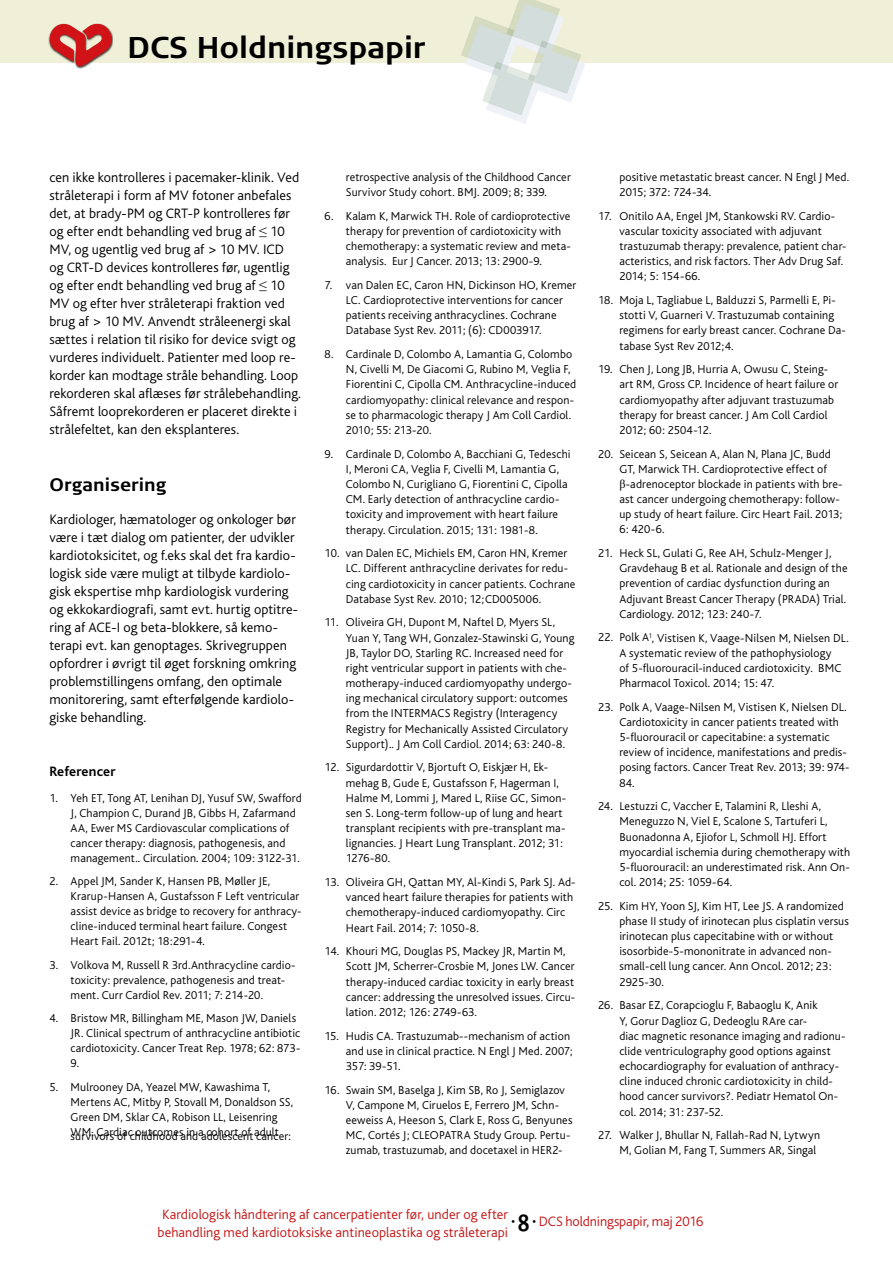
<style>
.page{position:relative;width:893px;height:1263px;background:#fff}
.page>*{position:absolute;margin:0;border:0;box-sizing:border-box;transform-origin:0 0}
.t1{font:700 30px "Signa Normal";color:#000}
.t2{font:700 18px "Signa Normal";letter-spacing:.005em;color:#000}
.t3{font:300 14.25px/18px "Bliss";letter-spacing:.005em;color:#000}
.t4{font:300 14.25px/18px "Bliss";letter-spacing:.005em;color:#c51718;text-align:center}
.t5{font:700 14.25px "Bliss";letter-spacing:.005em;color:#000}
.t6{font:300 12px/15.1px "Bliss";letter-spacing:.01em;color:#000}
.s1{font-family:"Times New Roman";font-weight:400}
.s2{color:#000}
.s3{font-family:"Signa Column";font-weight:700;font-size:23.1px;color:#000}
</style>
<div class="page">
<div style="left:0;top:0;width:893px;height:63px;background:#f0f0d8"></div>
<svg style="left:461px;top:0;width:124px;height:124px"></svg>
<img style="left:49px;top:23px;width:64px;height:46px">
<svg style="left:50px;top:24px;width:62px;height:42px"></svg>
<h1 class="t1" style="left:128px;top:30px;width:300px">DCS Holdningspapir</h1>
<p class="t3" style="left:49px;top:169px;width:253px">cen ikke kontrolleres i pacemaker-klinik. Ved stråleterapi i form af MV fotoner anbefales det, at brady-PM og CRT-P kontrolleres før og efter endt behandling ved brug af <span class="s1">≤</span> 10<br>MV, og ugentlig ved brug af &gt; 10 MV. ICD og CRT-D devices kontrolleres før, ugentlig og efter endt behandling ved brug af <span class="s1">≤</span> 10<br>MV og efter hver stråleterapi fraktion ved brug af &gt; 10 MV. Anvendt stråleenergi skal sættes i relation til risiko for device svigt og vurderes individuelt. Patienter med loop re&shy;korder kan modtage stråle behandling. Loop rekorderen skal aflæses før strålebehandling.<br>Såfremt looprekorderen er placeret direkte i strålefeltet, kan den eksplanteres.</p>
<h2 class="t2" style="left:49px;top:474px;width:118px">Organisering</h2>
<p class="t3" style="left:49px;top:511px;width:250px">Kardiologer, hæmatologer og onkologer bør være i tæt dialog om patienter, der udvikler kardiotoksicitet, og f.eks skal det fra kardio&shy;logisk side være muligt at tilbyde kardiolo&shy;gisk ekspertise mhp kardiologisk vurdering og ekkokardiografi, samt evt. hurtig optitre&shy;ring af ACE-I og beta-blokkere, så kemo&shy;terapi evt. kan genoptages. Skrivegruppen opfordrer i øvrigt til øget forskning omkring problemstillingens omfang, den optimale monitorering, samt efterfølgende kardiolo&shy;giske behandling.</p>
<p class="t5" style="left:49px;top:764px;width:68px">Referencer</p>
<p class="t6" style="left:71px;top:791px;width:233px;text-indent:-21px">1. Yeh ET, Tong AT, Lenihan DJ, Yusuf SW, Swafford J, Champion C, Durand JB, Gibbs H, Zafarmand AA, Ewer MS Cardiovascular complications of cancer therapy: diagnosis, pathogenesis, and management.. Circulation. 2004; 109: 3122-31.</p>
<p class="t6" style="left:71px;top:874px;width:233px;text-indent:-21px">2. Appel JM, Sander K, Hansen PB, Møller JE, Krarup-Hansen A, Gustafsson F Left ventricular assist device as bridge to recovery for anthracy&shy;cline-induced terminal heart failure. Congest Heart Fail. 2012t; 18:291-4.</p>
<p class="t6" style="left:71px;top:958px;width:226px;text-indent:-21px">3. Volkova M, Russell R 3rd.Anthracycline cardio&shy;toxicity: prevalence, pathogenesis and treat&shy;ment. Curr Cardiol Rev. 2011; 7: 214-20.</p>
<p class="t6" style="left:71px;top:1011px;width:231px;text-indent:-21px">4. Bristow MR, Billingham ME, Mason JW, Daniels JR. Clinical spectrum of anthracycline antibiotic cardiotoxicity. Cancer Treat Rep. 1978; 62: 873- 9.</p>
<p class="t6" style="left:71px;top:1080px;width:224px;text-indent:-21px">5. Mulrooney DA, Yeazel MW, Kawashima T, Mertens AC, Mitby P, Stovall M, Donaldson SS, Green DM, Sklar CA, Robison LL, Leisenring WM. Cardiac outcomes in a cohort of adult</p>
<p class="t6" style="left:71px;top:1129px;width:222px">survivors of childhood and adolescent cancer:</p>
<p class="t6" style="left:346px;top:170px;width:226px">retrospective analysis of the Childhood Cancer<br>Survivor Study cohort. BMJ. 2009; 8; 339.</p>
<p class="t6" style="left:346px;top:208px;width:226px;text-indent:-21px">6. Kalam K, Marwick TH. Role of cardioprotective therapy for prevention of cardiotoxicity with chemotherapy: a systematic review and meta&shy;analysis. Eur J Cancer. 2013; 13: 2900-9.</p>
<p class="t6" style="left:346px;top:278px;width:232px;text-indent:-21px">7. van Dalen EC, Caron HN, Dickinson HO, Kremer LC. Cardioprotective interventions for cancer patients receiving anthracyclines. Cochrane Database Syst Rev. 2011; (6): CD003917.</p>
<p class="t6" style="left:346px;top:347px;width:232px;text-indent:-21px">8. Cardinale D, Colombo A, Lamantia G, Colombo N, Civelli M, De Giacomi G, Rubino M, Veglia F, Fiorentini C, Cipolla CM. Anthracycline-induced cardiomyopathy: clinical relevance and respon&shy;se to pharmacologic therapy J Am Coll Cardiol.<br>2010; 55: 213-20.</p>
<p class="t6" style="left:346px;top:446px;width:226px;text-indent:-21px">9. Cardinale D, Colombo A, Bacchiani G, Tedeschi I, Meroni CA, Veglia F, Civelli M, Lamantia G, Colombo N, Curigliano G, Fiorentini C, Cipolla CM. Early detection of anthracycline cardio&shy;toxicity and improvement with heart failure therapy. Circulation. 2015; 131: 1981-8.</p>
<p class="t6" style="left:346px;top:546px;width:231px;text-indent:-21px">10. van Dalen EC, Michiels EM, Caron HN, Kremer LC. Different anthracycline derivates for redu&shy;cing cardiotoxicity in cancer patients. Cochrane Database Syst Rev. 2010; 12;CD005006.</p>
<p class="t6" style="left:346px;top:615px;width:230px;text-indent:-21px">11. Oliveira GH, Dupont M, Naftel D, Myers SL, Yuan Y, Tang WH, Gonzalez-Stawinski G, Young JB, Taylor DO, Starling RC. Increased need for right ventricular support in patients with che&shy;motherapy-induced cardiomyopathy undergo&shy;ing mechanical circulatory support: outcomes from the INTERMACS Registry (Interagency Registry for Mechanically Assisted Circulatory Support).. J Am Coll Cardiol. 2014; 63: 240-8.</p>
<p class="t6" style="left:346px;top:760px;width:222px;text-indent:-21px">12. Sigurdardottir V, Bjortuft O, Eiskjær H, Ek&shy;mehag B, Gude E, Gustafsson F, Hagerman I, Halme M, Lommi J, Mared L, Riise GC, Simon&shy;sen S. Long-term follow-up of lung and heart transplant recipients with pre-transplant ma&shy;lignancies. J Heart Lung Transplant. 2012; 31:<br>1276-80.</p>
<p class="t6" style="left:346px;top:875px;width:231px;text-indent:-21px">13. Oliveira GH, Qattan MY, Al-Kindi S, Park SJ. Ad&shy;vanced heart failure therapies for patients with chemotherapy-induced cardiomyopathy. Circ Heart Fail. 2014; 7: 1050-8.</p>
<p class="t6" style="left:346px;top:944px;width:231px;text-indent:-21px">14. Khouri MG, Douglas PS, Mackey JR, Martin M, Scott JM, Scherrer-Crosbie M, Jones LW. Cancer therapy-induced cardiac toxicity in early breast cancer: addressing the unresolved issues. Circu&shy;lation. 2012; 126: 2749-63.</p>
<p class="t6" style="left:346px;top:1028px;width:228px;text-indent:-21px">15. Hudis CA. Trastuzumab--mechanism of action and use in clinical practice. N Engl J Med. 2007;<br>357: 39-51.</p>
<p class="t6" style="left:346px;top:1082px;width:228px;text-indent:-21px">16. Swain SM, Baselga J, Kim SB, Ro J, Semiglazov V, Campone M, Ciruelos E, Ferrero JM, Schn&shy;eeweiss A, Heeson S, Clark E, Ross G, Benyunes MC, Cortés J; CLEOPATRA Study Group. Pertu&shy;zumab, trastuzumab, and docetaxel in HER2-</p>
<p class="t6" style="left:619px;top:170px;width:231px">positive metastatic breast cancer. N Engl J Med.<br>2015; 372: 724-34.</p>
<p class="t6" style="left:619px;top:208px;width:228px;text-indent:-21px">17. Onitilo AA, Engel JM, Stankowski RV. Cardio&shy;vascular toxicity associated with adjuvant trastuzumab therapy: prevalence, patient char&shy;acteristics, and risk factors. Ther Adv Drug Saf.<br>2014; 5: 154-66.</p>
<p class="t6" style="left:619px;top:293px;width:228px;text-indent:-21px">18. Moja L, Tagliabue L, Balduzzi S, Parmelli E, Pi&shy;stotti V, Guarneri V. Trastuzumab containing regimens for early breast cancer. Cochrane Da&shy;tabase Syst Rev 2012;4.</p>
<p class="t6" style="left:619px;top:362px;width:220px;text-indent:-21px">19. Chen J, Long JB, Hurria A, Owusu C, Steing&shy;art RM, Gross CP. Incidence of heart failure or cardiomyopathy after adjuvant trastuzumab therapy for breast cancer. J Am Coll Cardiol 2012; 60: 2504-12.</p>
<p class="t6" style="left:619px;top:446px;width:225px;text-indent:-21px">20. Seicean S, Seicean A, Alan N, Plana JC, Budd GT, Marwick TH. Cardioprotective effect of <span class="s1">β</span>-adrenoceptor blockade in patients with bre&shy;ast cancer undergoing chemotherapy: follow&shy;up study of heart failure. Circ Heart Fail. 2013; 6: 420-6.</p>
<p class="t6" style="left:619px;top:546px;width:230px;text-indent:-21px">21. Heck SL, Gulati G, Ree AH, Schulz-Menger J, Gravdehaug B et al. Rationale and design of the prevention of cardiac dysfunction during an Adjuvant Breast Cancer Therapy (PRADA) Trial.<br>Cardiology. 2012; 123: 240-7.</p>
<p class="t6" style="left:619px;top:630px;width:231px;text-indent:-21px">22. Polk A<sup>1</sup>, Vistisen K, Vaage-Nilsen M, Nielsen DL.<br>A systematic review of the pathophysiology<br>of 5-fluorouracil-induced cardiotoxicity. BMC Pharmacol Toxicol. 2014; 15: 47.</p>
<p class="t6" style="left:619px;top:699px;width:232px;text-indent:-21px">23. Polk A, Vaage-Nilsen M, Vistisen K, Nielsen DL.<br>Cardiotoxicity in cancer patients treated with 5-fluorouracil or capecitabine: a systematic review of incidence, manifestations and predis&shy;posing factors. Cancer Treat Rev. 2013; 39: 974- 84.</p>
<p class="t6" style="left:619px;top:799px;width:232px;text-indent:-21px">24. Lestuzzi C, Vaccher E, Talamini R, Lleshi A, Meneguzzo N, Viel E, Scalone S, Tartuferi L, Buonadonna A, Ejiofor L, Schmoll HJ. Effort myocardial ischemia during chemotherapy with 5-fluorouracil: an underestimated risk. Ann On&shy;col. 2014; 25: 1059-64.</p>
<p class="t6" style="left:619px;top:898px;width:231px;text-indent:-21px">25. Kim HY, Yoon SJ, Kim HT, Lee JS. A randomized phase II study of irinotecan plus cisplatin versus irinotecan plus capecitabine with or without isosorbide-5-mononitrate in advanced non&shy;small-cell lung cancer. Ann Oncol. 2012; 23:<br>2925-30.</p>
<p class="t6" style="left:619px;top:998px;width:228px;text-indent:-21px">26. Basar EZ, Corapcioglu F, Babaoglu K, Anik<br>Y, Gorur Daglioz G, Dedeoglu RAre car-<br>diac magnetic resonance imaging and radionu&shy;clide ventriculography good options against echocardiography for evaluation of anthracy&shy;cline induced chronic cardiotoxicity in child&shy;hood cancer survivors?. Pediatr Hematol On&shy;col. 2014; 31: 237-52.</p>
<p class="t6" style="left:619px;top:1128px;width:202px;text-indent:-21px">27. Walker J, Bhullar N, Fallah-Rad N, Lytwyn<br>M, Golian M, Fang T, Summers AR, Singal</p>
<p class="t4" style="left:157px;top:1206px;width:352px">Kardiologisk håndtering af cancerpatienter før, under og efter behandling med kardiotoksiske antineoplastika og stråleterapi</p>
<p class="t4" style="left:198px;top:1213px;width:507px">NSAID behandling hos patienter med hjertekarsygdom <span class="s2">•</span> <span class="s3">8</span> <span class="s2">•</span> DCS holdningspapir, maj 2016</p>
</div>
